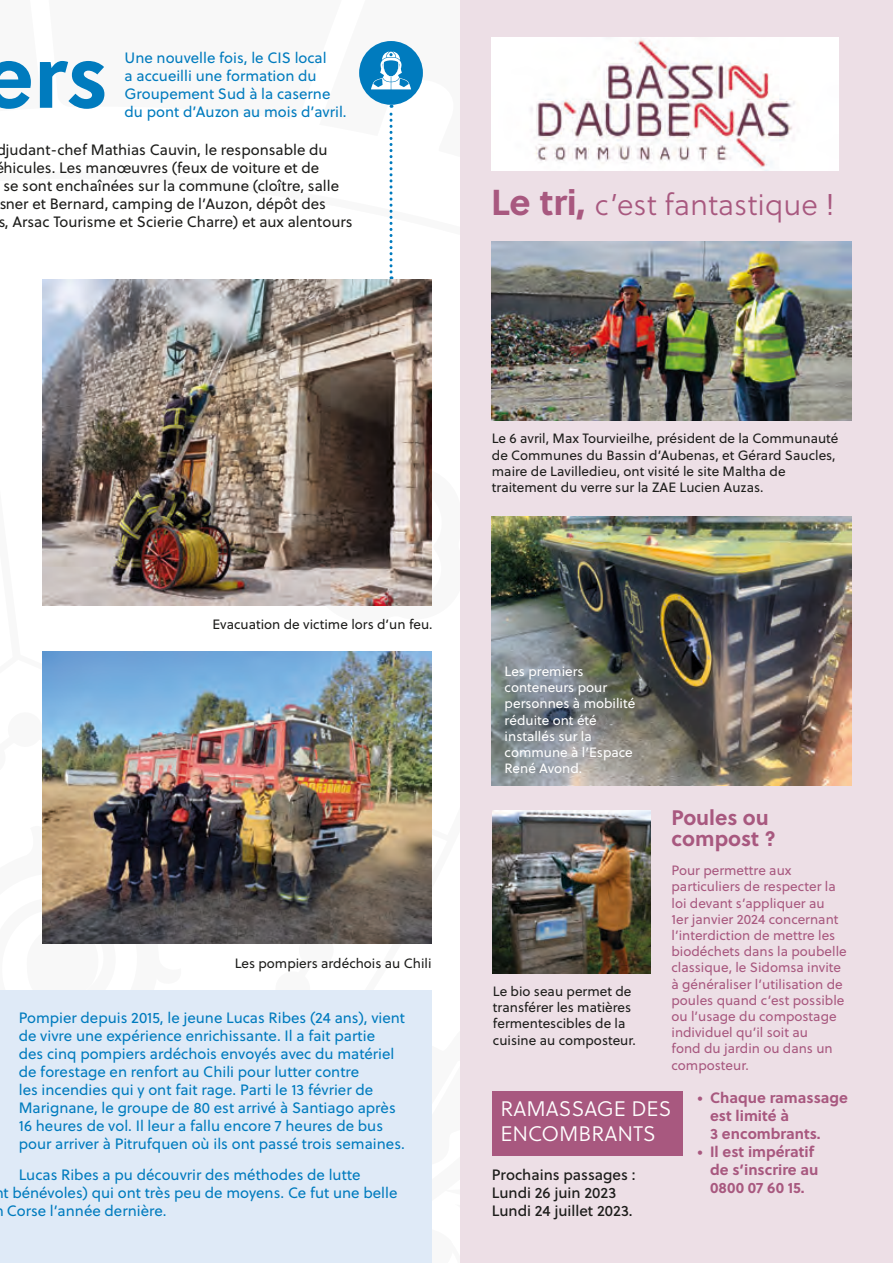
<style>
.page{position:relative;width:893px;height:1263px;background:#fff}
.page>*{position:absolute;margin:0;border:0;box-sizing:border-box;transform-origin:0 0}
.t1{font:700 87px "Soleil";color:#007bbe}
.t2{font:30px "Soleil Lt";color:#a8587f}
.t3{font:21px/25.2px "Soleil Lt";color:#fff}
.t4{font:700 21px/21px "Soleil";color:#a8587f}
.t5{font:15px/18px "Soleil";color:#007bbe}
.t6{font:15px "Soleil";color:#1d1d1b}
.t7{font:700 15px/18px "Soleil";color:#a8587f}
.t8{font:15px/18px "Soleil Bk";color:#1d1d1b}
.t9{font:13.5px/16.2px "Soleil";color:#1d1d1b}
.t10{font:13.5px/16.2px "Soleil";color:#a8587f}
.t11{font:13.5px/16.2px "Soleil";color:#fff}
.s1{font-family:"Soleil";font-weight:700;font-size:36px}
</style>
<div class="page">
<img style="left:0;top:0;width:893px;height:1263px">
<h1 class="t1" style="left:-17px;top:10px;width:127px">ers</h1>
<p class="t5" style="left:125px;top:48px;width:224px">Une nouvelle fois, le CIS local<br>a accueilli une formation du<br>Groupement Sud à la caserne du pont d’Auzon au mois d’avril.</p>
<p class="t6" style="left:-4px;top:139px;width:333px">djudant-chef Mathias Cauvin, le responsable du</p>
<p class="t6" style="left:3px;top:157px;width:317px">hicules. Les manœuvres (feux de voiture et de</p>
<p class="t6" style="left:3px;top:175px;width:337px">se sont enchaînées sur la commune (cloître, salle</p>
<p class="t6" style="left:-1px;top:193px;width:328px">sner et Bernard, camping de l’Auzon, dépôt des</p>
<p class="t6" style="left:-2px;top:211px;width:356px">s, Arsac Tourisme et Scierie Charre) et aux alentours</p>
<p class="t2" style="left:491px;top:184px;width:345px"><span class="s1">Le tri,</span> c’est fantastique !</p>
<p class="t9" style="left:212px;top:615px;width:222px">Evacuation de victime lors d’un feu.</p>
<p class="t9" style="left:235px;top:955px;width:198px">Les pompiers ardéchois au Chili</p>
<p class="t5" style="left:19px;top:1009px;width:388px">Pompier depuis 2015, le jeune Lucas Ribes (24 ans), vient de vivre une expérience enrichissante. Il a fait partie<br>des cinq pompiers ardéchois envoyés avec du matériel de forestage en renfort au Chili pour lutter contre<br>les incendies qui y ont fait rage. Parti le 13 février de Marignane, le groupe de 80 est arrivé à Santiago après 16 heures de vol. Il leur a fallu encore 7 heures de bus pour arriver à Pitrufquen où ils ont passé trois semaines.</p>
<p class="t5" style="left:3px;top:1165px;width:395px;text-indent:15px">Lucas Ribes a pu découvrir des méthodes de lutte<br>t bénévoles) qui ont très peu de moyens. Ce fut une belle<br>Corse l’année dernière.</p>
<p class="t9" style="left:492px;top:430px;width:348px">Le 6 avril, Max Tourvieilhe, président de la Communauté de Communes du Bassin d’Aubenas, et Gérard Saucles, maire de Lavilledieu, ont visité le site Maltha de traitement du verre sur la ZAE Lucien Auzas.</p>
<p class="t11" style="left:505px;top:663px;width:132px">Les premiers conteneurs pour personnes à mobilité réduite ont été installés sur la commune à l’Espace<br>René Avond.</p>
<p class="t4" style="left:671px;top:806px;width:106px">Poules ou compost ?</p>
<p class="t10" style="left:671px;top:862px;width:177px">Pour permettre aux particuliers de respecter la loi devant s’appliquer au<br>1er janvier 2024 concernant l’interdiction de mettre les biodéchets dans la poubelle classique, le Sidomsa invite à généraliser l’utilisation de poules quand c’est possible ou l’usage du compostage individuel qu’il soit au<br>fond du jardin ou dans un composteur.</p>
<p class="t7" style="left:710px;top:1088px;width:139px;text-indent:-13px">• Chaque ramassage est limité à<br>3 encombrants.</p>
<p class="t7" style="left:710px;top:1142px;width:110px;text-indent:-13px">• Il est impératif de s’inscrire au<br>0800 07 60 15.</p>
<p class="t9" style="left:493px;top:983px;width:145px">Le bio seau permet de transférer les matières fermentescibles de la cuisine au composteur.</p>
<p class="t3" style="left:500px;top:1096px;width:173px">RAMASSAGE DES<br>ENCOMBRANTS</p>
<p class="t8" style="left:492px;top:1165px;width:145px">Prochains passages :<br>Lundi 26 juin 2023<br>Lundi 24 juillet 2023.</p>
</div>
